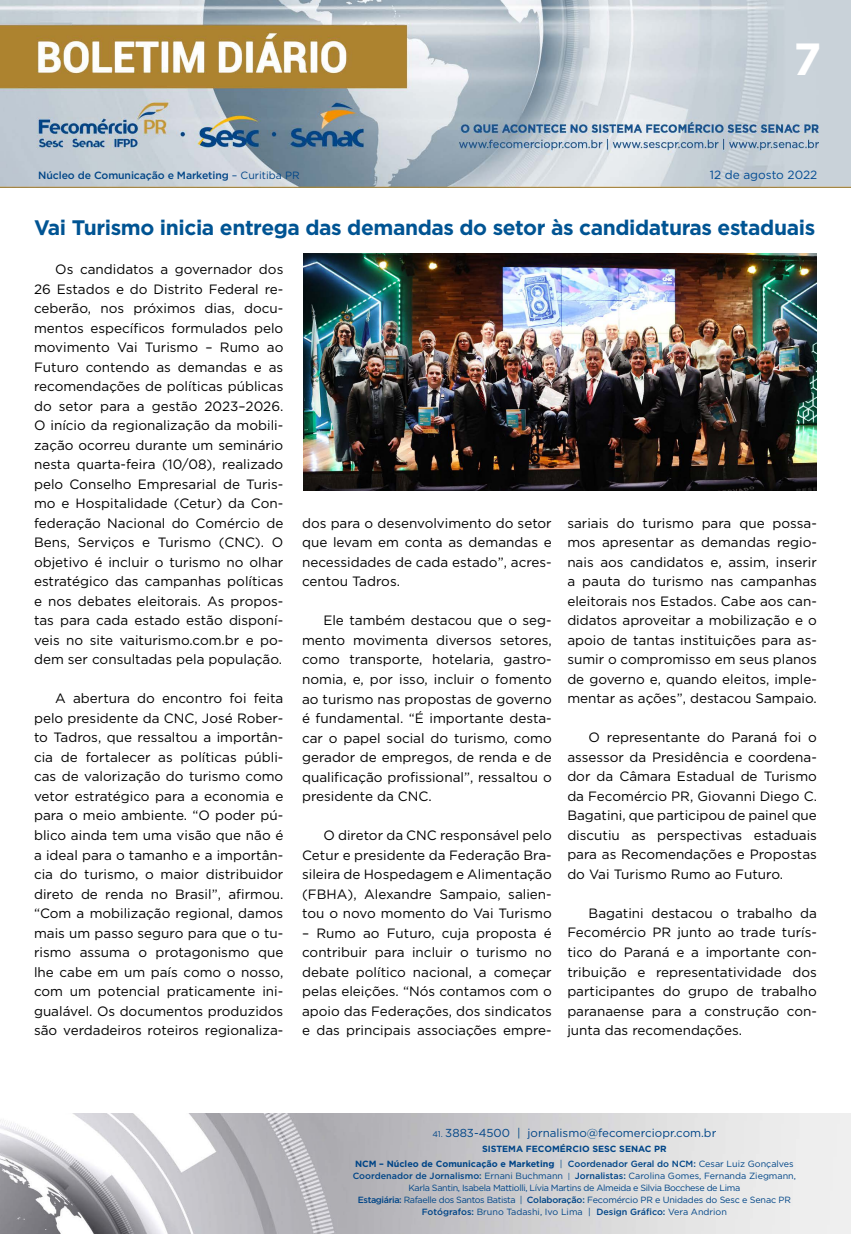
<style>
.page{position:relative;width:851px;height:1234px;background:#fff}
.page>*{position:absolute;margin:0;border:0;box-sizing:border-box;transform-origin:0 0}
.t1{font:700 45px "Gotham";color:#fff}
.t2{font:700 21px "Gotham";letter-spacing:-.02em;color:#005493}
.t3{font:13.5px/19.5px "Gotham";color:#000;text-align:justify}
.t4{font:11.85px "Gotham";color:#004a93}
.t5{font:11.55px "Gotham";color:#004587}
.t6{font:500 10.5px "Gotham";letter-spacing:-.01em;color:#004587}
.t7{font:9px/12px "Gotham";letter-spacing:-.03em;color:#004587;text-align:center}
.t8{font:700 9px/15px "Gotham";color:#004587;text-align:center}
.s1{font-weight:400}
.s2{font-size:8.25px}
.s3{font-weight:500}
.s4{font-size:7.65px}
</style>
<div class="page">
<img style="left:0;top:0;width:850px;height:188px">
<img style="left:0;top:1113px;width:850px;height:120px">
<img style="left:303px;top:253px;width:513px;height:237px">
<h1 class="t1" style="left:793px;top:29px;width:29px">7</h1>
<p class="t6" style="left:38px;top:168px;width:263px">Núcleo de Comunicação e Marketing <span class="s1">– Curitiba PR</span></p>
<p class="t4" style="left:709px;top:167px;width:109px">12 de agosto 2022</p>
<h2 class="t2" style="left:34px;top:214px;width:782px">Vai Turismo inicia entrega das demandas do setor às candidaturas estaduais</h2>
<p class="t3" style="left:34px;top:259px;width:251px;text-indent:21px">Os candidatos a governador dos 26 Estados e do Distrito Federal re&shy;ceberão, nos próximos dias, docu&shy;mentos específicos formulados pelo movimento Vai Turismo – Rumo ao Futuro contendo as demandas e as recomendações de políticas públicas do setor para a gestão 2023–2026.<br>O início da regionalização da mobili&shy;zação ocorreu durante um seminário nesta quarta-feira (10/08), realizado pelo Conselho Empresarial de Turis&shy;mo e Hospitalidade (Cetur) da Con&shy;federação Nacional do Comércio de Bens, Serviços e Turismo (CNC). O objetivo é incluir o turismo no olhar estratégico das campanhas políticas e nos debates eleitorais. As propos&shy;tas para cada estado estão disponí&shy;veis no site vaiturismo.com.br e po&shy;dem ser consultadas pela população.</p>
<p class="t3" style="left:34px;top:688px;width:251px;text-indent:21px">A abertura do encontro foi feita pelo presidente da CNC, José Rober&shy;to Tadros, que ressaltou a importân&shy;cia de fortalecer as políticas públi&shy;cas de valorização do turismo como vetor estratégico para a economia e para o meio ambiente. “O poder pú&shy;blico ainda tem uma visão que não é a ideal para o tamanho e a importân&shy;cia do turismo, o maior distribuidor direto de renda no Brasil”, afirmou. “Com a mobilização regional, damos mais um passo seguro para que o tu&shy;rismo assuma o protagonismo que lhe cabe em um país como o nosso, com um potencial praticamente ini&shy;gualável. Os documentos produzidos são verdadeiros roteiros regionaliza-</p>
<p class="t3" style="left:302px;top:513px;width:251px">dos para o desenvolvimento do setor que levam em conta as demandas e necessidades de cada estado”, acres&shy;centou Tadros.</p>
<p class="t3" style="left:302px;top:610px;width:251px;text-indent:21px">Ele também destacou que o seg&shy;mento movimenta diversos setores, como transporte, hotelaria, gastro&shy;nomia, e, por isso, incluir o fomento ao turismo nas propostas de governo é fundamental. “É importante desta&shy;car o papel social do turismo, como gerador de empregos, de renda e de qualificação profissional”, ressaltou o presidente da CNC.</p>
<p class="t3" style="left:302px;top:825px;width:251px;text-indent:21px">O diretor da CNC responsável pelo Cetur e presidente da Federação Bra&shy;sileira de Hospedagem e Alimentação (FBHA), Alexandre Sampaio, salien&shy;tou o novo momento do Vai Turismo</p>
<p class="t3" style="left:302px;top:922px;width:251px">– Rumo ao Futuro, cuja proposta é contribuir para incluir o turismo no debate político nacional, a começar pelas eleições. “Nós contamos com o apoio das Federações, dos sindicatos e das principais associações empre-</p>
<p class="t3" style="left:567px;top:513px;width:251px">sariais do turismo para que possa&shy;mos apresentar as demandas regio&shy;nais aos candidatos e, assim, inserir a pauta do turismo nas campanhas eleitorais nos Estados. Cabe aos can&shy;didatos aproveitar a mobilização e o apoio de tantas instituições para as&shy;sumir o compromisso em seus planos de governo e, quando eleitos, imple&shy;mentar as ações”, destacou Sampaio.</p>
<p class="t3" style="left:567px;top:727px;width:251px;text-indent:21px">O representante do Paraná foi o assessor da Presidência e coordena&shy;dor da Câmara Estadual de Turismo da Fecomércio PR, Giovanni Diego C.<br>Bagatini, que participou de painel que discutiu as perspectivas estaduais para as Recomendações e Propostas do Vai Turismo Rumo ao Futuro.</p>
<p class="t3" style="left:567px;top:902px;width:251px;text-indent:21px">Bagatini destacou o trabalho da Fecomércio PR junto ao trade turís&shy;tico do Paraná e a importante con&shy;tribuição e representatividade dos participantes do grupo de trabalho paranaense para a construção con&shy;junta das recomendações.</p>
<p class="t5" style="left:432px;top:1125px;width:285px"><span class="s2">41.</span> 3883-4500 | jornalismo@fecomerciopr.com.br</p>
<p class="t8" style="left:355px;top:1141px;width:440px">SISTEMA FECOMÉRCIO SESC SENAC PR<br>NCM – Núcleo de Comunicação e Marketing <span class="s1">|</span> <span class="s3">Coordenador Geral do NCM:</span> <span class="s1">Cesar Luiz Gonçalves</span></p>
<p class="t7" style="left:353px;top:1169px;width:444px"><span class="s3">Coordenador de Jornalismo:</span> Ernani Buchmann <span class="s4">|</span> <span class="s3">Jornalistas:</span> Carolina Gomes, Fernanda Ziegmann, Karla Santin, Isabela Mattiolli, Lívia Martins de Almeida e Silvia Bocchese de Lima<br><span class="s3">Estagiária:</span> Rafaelle dos Santos Batista | <span class="s3">Colaboração:</span> Fecomércio PR e Unidades do Sesc e Senac PR <span class="s3">Fotógrafos:</span> Bruno Tadashi, Ivo Lima | <span class="s3">Design Gráfico:</span> Vera Andrion</p>
</div>
